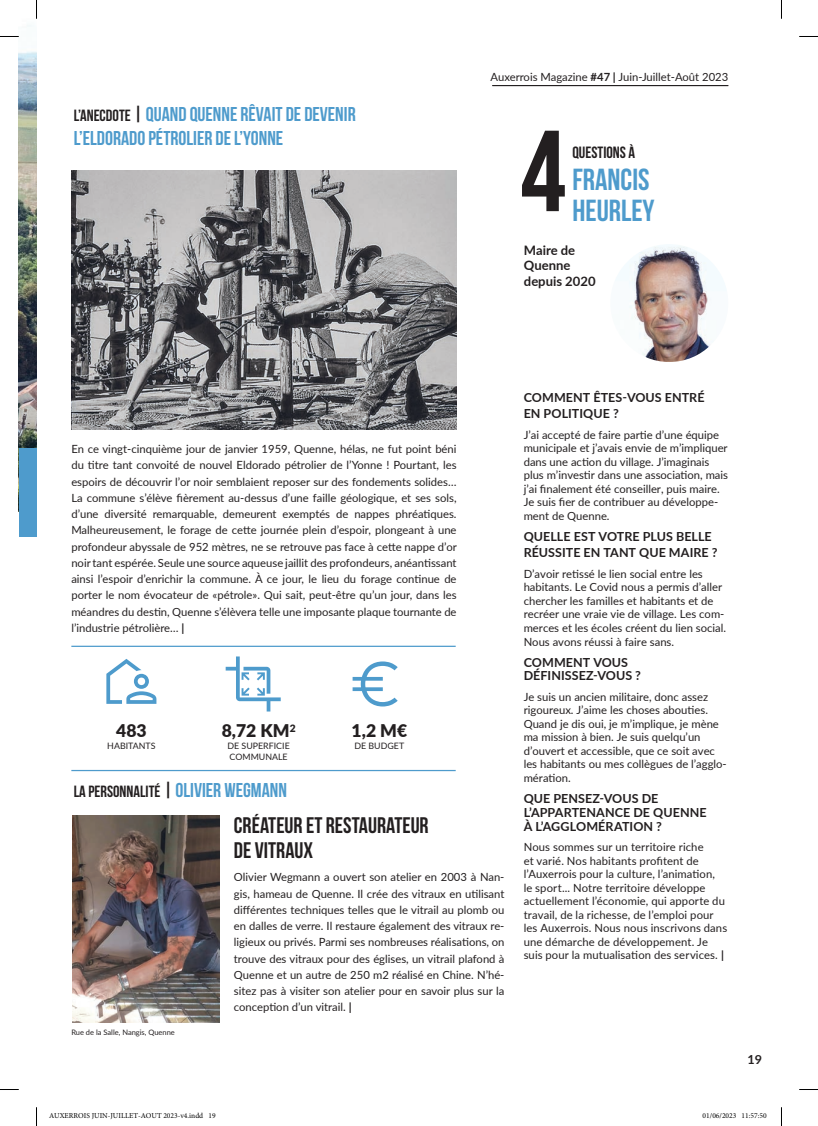
<style>
.page{position:relative;width:818px;height:1126px;background:#fff}
.page>*{position:absolute;margin:0;border:0;box-sizing:border-box;transform-origin:0 0}
.t1{font:700 114.88px "Bebas Neue";color:#231f20}
.t2{font:700 30.5px "Bebas Neue";color:#4e9bcc}
.t3{font:700 22.5px/25px "Bebas Neue";color:#231f20}
.t4{font:700 20px/24px "Bebas Neue";color:#4e9bcc}
.t5{font:900 17.5px "Lato";color:#231f20}
.t6{font:700 16.38px "Bebas Neue";color:#231f20}
.t7{font:700 16.25px "Bebas Neue";color:#231f20}
.t8{font:700 13px/15.6px "Lato";color:#231f20}
.t9{font:700 12.5px/13.8px "Lato";letter-spacing:.005em;color:#231f20}
.t10{font:11.25px/13.5px "Lato";color:#231f20}
.t11{font:8.88px/11.2px "Lato";color:#231f20}
.t12{font:7.5px "Minion Pro";color:#000}
.t13{font:7.5px "Lato";color:#231f20}
.s1{font-size:16.25px;color:#231f20}
.s2{color:#231f20}
.s3{font-weight:700}
.s4{font-size:20px}
.s5{font-size:20px;color:#4e9bcc}
</style>
<div class="page">
<img style="left:19px;top:25px;width:17px;height:423px">
<div style="left:19px;top:448px;width:17px;height:88px;background:#4e9bcc"></div>
<img style="left:610px;top:244px;width:117px;height:118px;border-radius:59px">
<img style="left:72px;top:170px;width:384px;height:259px">
<img style="left:73px;top:815px;width:147px;height:207px">
<hr style="left:71px;top:645px;width:384px;height:2px;background:#4e9bcc">
<hr style="left:71px;top:769px;width:384px;height:2px;background:#4e9bcc">
<svg style="left:106px;top:659px;width:50px;height:44px"></svg>
<svg style="left:225px;top:656px;width:55px;height:55px"></svg>
<svg style="left:352px;top:661px;width:45px;height:45px"></svg>
<hr style="left:492px;top:85px;width:235px;height:1px;background:#231f20">
<svg style="left:0;top:36px;width:19px;height:1px"></svg>
<svg style="left:799px;top:36px;width:18px;height:1px"></svg>
<svg style="left:0;top:1089px;width:19px;height:1px"></svg>
<svg style="left:799px;top:1089px;width:18px;height:1px"></svg>
<svg style="left:36px;top:0;width:1px;height:19px"></svg>
<svg style="left:36px;top:1107px;width:1px;height:18px"></svg>
<h3 class="t4" style="left:74px;top:102px;width:283px"><span class="s1">L’ANECDOTE</span> <span class="s2">|</span> QUAND QUENNE RÊVAIT DE DEVENIR<br>L’ELDORADO PÉTROLIER DE L’YONNE</h3>
<p class="t10" style="left:490px;top:70px;width:239px">Auxerrois Magazine <span class="s3">#47 |</span> Juin-Juillet-Août 2023</p>
<h1 class="t1" style="left:520px;top:108px;width:47px">4</h1>
<h3 class="t6" style="left:572px;top:143px;width:64px">QUESTIONS À</h3>
<h2 class="t2" style="left:572px;top:162px;width:79px">FRANCIS</h2>
<h2 class="t2" style="left:572px;top:194px;width:84px">HEURLEY</h2>
<p class="t8" style="left:523px;top:241px;width:73px">Maire de<br>Quenne depuis 2020</p>
<p class="t10" style="left:71px;top:440px;width:387px;line-height:16.2px;text-align:justify">En ce vingt-cinquième jour de janvier 1959, Quenne, hélas, ne fut point béni du titre tant convoité de nouvel Eldorado pétrolier de l’Yonne ! Pourtant, les espoirs de découvrir l’or noir semblaient reposer sur des fondements solides… La commune s’élève fièrement au-dessus d’une faille géologique, et ses sols, d’une diversité remarquable, demeurent exemptés de nappes phréatiques.<br>Malheureusement, le forage de cette journée plein d’espoir, plongeant à une profondeur abyssale de 952 mètres, ne se retrouve pas face à cette nappe d’or noir tant espérée. Seule une source aqueuse jaillit des profondeurs, anéantissant ainsi l’espoir d’enrichir la commune. À ce jour, le lieu du forage continue de porter le nom évocateur de «pétrole». Qui sait, peut-être qu’un jour, dans les méandres du destin, Quenne s’élèvera telle une imposante plaque tournante de l’industrie pétrolière… <span class="s3">|</span></p>
<h3 class="t5" style="left:116px;top:717px;width:32px">483</h3>
<p class="t11" style="left:107px;top:739px;width:50px">HABITANTS</p>
<h3 class="t5" style="left:222px;top:717px;width:75px">8,72 KM<sup>2</sup></h3>
<p class="t11" style="left:227px;top:739px;width:64px">DE SUPERFICIE<br>COMMUNALE</p>
<h3 class="t7" style="left:74px;top:782px;width:214px">LA PERSONNALITÉ <span class="s4">|</span> <span class="s5">OLIVIER WEGMANN</span></h3>
<h3 class="t5" style="left:351px;top:717px;width:57px">1,2 M€</h3>
<p class="t11" style="left:354px;top:739px;width:51px">DE BUDGET</p>
<p class="t13" style="left:71px;top:1026px;width:105px">Rue de la Salle, Nangis, Quenne</p>
<h3 class="t3" style="left:234px;top:812px;width:196px">CRÉATEUR ET RESTAURATEUR<br>DE VITRAUX</h3>
<p class="t10" style="left:234px;top:868px;width:272px;line-height:16.2px;text-align:justify">Olivier Wegmann a ouvert son atelier en 2003 à Nan&shy;gis, hameau de Quenne. Il crée des vitraux en utilisant différentes techniques telles que le vitrail au plomb ou en dalles de verre. Il restaure également des vitraux re&shy;ligieux ou privés. Parmi ses nombreuses réalisations, on trouve des vitraux pour des églises, un vitrail plafond à Quenne et un autre de 250 m2 réalisé en Chine. N’hé&shy;sitez pas à visiter son atelier pour en savoir plus sur la conception d’un vitrail. <span class="s3">|</span></p>
<p class="t9" style="left:523px;top:389px;width:182px;line-height:16.2px">COMMENT ÊTES-VOUS ENTRÉ<br>EN POLITIQUE ?</p>
<p class="t10" style="left:523px;top:427px;width:206px">J’ai accepté de faire partie d’une équipe municipale et j’avais envie de m’impliquer dans une action du village. J’imaginais plus m’investir dans une association, mais j’ai finalement été conseiller, puis maire.<br>Je suis fier de contribuer au développe&shy;ment de Quenne.</p>
<p class="t9" style="left:523px;top:527px;width:195px;line-height:16.2px">QUELLE EST VOTRE PLUS BELLE<br>RÉUSSITE EN TANT QUE MAIRE ?</p>
<p class="t10" style="left:523px;top:566px;width:204px">D’avoir retissé le lien social entre les habitants. Le Covid nous a permis d’aller chercher les familles et habitants et de recréer une vraie vie de village. Les com&shy;merces et les écoles créent du lien social.<br>Nous avons réussi à faire sans.</p>
<p class="t9" style="left:523px;top:654px;width:119px">COMMENT VOUS<br>DÉFINISSEZ-VOUS ?</p>
<p class="t10" style="left:523px;top:689px;width:204px">Je suis un ancien militaire, donc assez rigoureux. J’aime les choses abouties.<br>Quand je dis oui, je m’implique, je mène ma mission à bien. Je suis quelqu’un d’ouvert et accessible, que ce soit avec les habitants ou mes collègues de l’agglo&shy;mération.</p>
<p class="t9" style="left:523px;top:791px;width:184px">QUE PENSEZ-VOUS DE<br>L’APPARTENANCE DE QUENNE<br>À L’AGGLOMÉRATION ?</p>
<p class="t10" style="left:523px;top:839px;width:205px">Nous sommes sur un territoire riche<br>et varié. Nos habitants profitent de l’Auxerrois pour la culture, l’animation,<br>le sport... Notre territoire développe actuellement l’économie, qui apporte du travail, de la richesse, de l’emploi pour les Auxerrois. Nous nous inscrivons dans une démarche de développement. Je suis pour la mutualisation des services. <span class="s3">|</span></p>
<p class="t9" style="left:747px;top:1052px;width:16px">19</p>
<p class="t12" style="left:49px;top:1110px;width:168px">AUXERROIS JUIN-JUILLET-AOUT 2023-v4.indd 19</p>
<p class="t12" style="left:702px;top:1110px;width:65px">01/06/2023 11:57:50</p>
</div>
